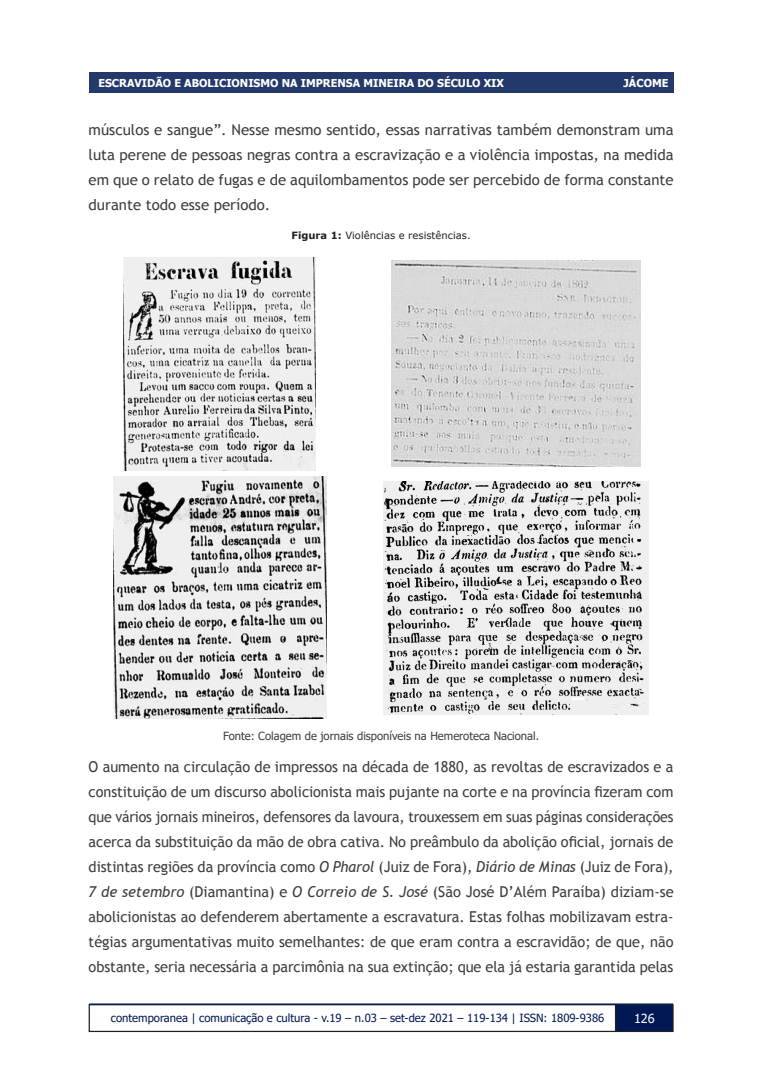
<style>
.page{position:relative;width:780px;height:1088px;background:#fff}
.page>*{position:absolute;margin:0;border:0;box-sizing:border-box;transform-origin:0 0}
.t1{font:15px/25px "Trebuchet MS";color:#3e3e3f;text-align:justify}
.t2{font:12.5px "Tahoma";color:#fff}
.t3{font:11.25px "Tahoma";color:#001954}
.t4{font:11.25px "Tahoma";color:#3e3e3f}
.t5{font:700 10.88px "Tahoma";color:#fff}
.t6{font:10px "Verdana";color:#231f20}
.s1{font-weight:700}
.s2{font-style:italic}
</style>
<div class="page">
<div style="left:89px;top:73px;width:584px;height:20px;background:#23396c"></div>
<div style="left:615px;top:1005px;width:58px;height:26px;background:#001954"></div>
<div style="left:615px;top:1004px;width:58px;height:28px;border:1px solid #231f20"></div>
<div style="left:89px;top:1004px;width:527px;height:28px;border:1px solid #231f20"></div>
<hr style="left:89px;top:1003px;width:584px;height:2px;background:#001954">
<img style="left:124px;top:258px;width:191px;height:212px">
<img style="left:391px;top:261px;width:249px;height:206px">
<img style="left:113px;top:476px;width:213px;height:242px">
<img style="left:383px;top:481px;width:265px;height:233px">
<p class="t5" style="left:98px;top:75px;width:248px">ESCRAVIDÃO E ABOLICIONISMO NA IMPRENSA</p>
<p class="t5" style="left:363px;top:75px;width:9px">MIN</p>
<p class="t5" style="left:387px;top:75px;width:15px">EIRA</p>
<p class="t5" style="left:417px;top:75px;width:88px">DO SÉCULO XIX</p>
<p class="t5" style="left:623px;top:75px;width:45px">JÁCOME</p>
<p class="t1" style="left:89px;top:117px;width:586px">músculos e sangue”. Nesse mesmo sentido, essas narrativas também demonstram uma luta perene de pessoas negras contra a escravização e a violência impostas, na medida em que o relato de fugas e de aquilombamentos pode ser percebido de forma constante durante todo esse período.</p>
<p class="t6" style="left:291px;top:229px;width:181px"><span class="s1">Figura 1:</span> Violências e resistências.</p>
<p class="t4" style="left:223px;top:728px;width:317px">Fonte: Colagem de jornais disponíveis na Hemeroteca Nacional.</p>
<p class="t1" style="left:89px;top:754px;width:586px">O aumento na circulação de impressos na década de 1880, as revoltas de escravizados e a constituição de um discurso abolicionista mais pujante na corte e na província fizeram com que vários jornais mineiros, defensores da lavoura, trouxessem em suas páginas considerações acerca da substituição da mão de obra cativa. No preâmbulo da abolição oficial, jornais de distintas regiões da província como <span class="s2">O Pharol</span> (Juiz de Fora), <span class="s2">Diário de Minas</span> (Juiz de Fora), <span class="s2">7 de setembro</span> (Diamantina) e <span class="s2">O Correio de S. José</span> (São José D’Além Paraíba) diziam-se abolicionistas ao defenderem abertamente a escravatura. Estas folhas mobilizavam estra&shy;tégias argumentativas muito semelhantes: de que eram contra a escravidão; de que, não obstante, seria necessária a parcimônia na sua extinção; que ela já estaria garantida pelas</p>
<p class="t3" style="left:111px;top:1011px;width:495px">contemporanea | comunicação e cultura - v.19 – n.03 – set-dez 2021 – 119-134 | ISSN: 1809-9386</p>
<p class="t2" style="left:634px;top:1010px;width:22px">126</p>
</div>
